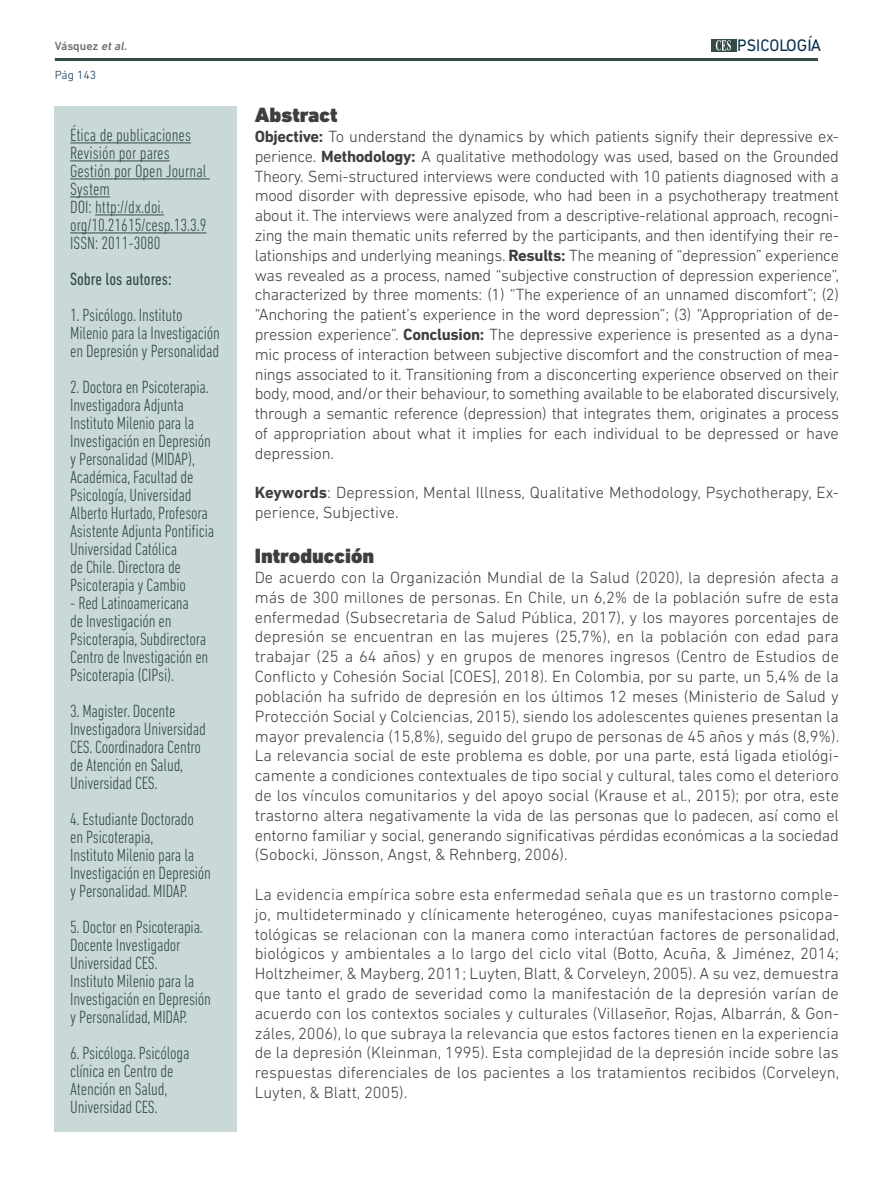
<style>
.page{position:relative;width:893px;height:1191px;background:#fff}
.page>*{position:absolute;margin:0;border:0;box-sizing:border-box;transform-origin:0 0}
.Subtítulo{font:900 21px "DIN Next LT Pro";color:#3e3e3f}
.t1{font:300 condensed 18px/18px "DIN Next LT Pro";letter-spacing:-.01em;color:#354b47}
.t2{font:condensed 18px "DIN Next LT Pro";color:#354b47}
.t3{font:16.95px "DIN Next LT Pro";color:#092f4f;scale:.94 1}
.Body{font:300 16.5px/19.8px "DIN Next LT Pro";color:#3e3e3f;text-align:justify}
.t4{font:500 12px "DIN Next LT Pro";color:#6c6d70}
.t5{font:300 12px "DIN Next LT Pro";color:#092f4f}
.s1{font-style:italic}
.s2{font-weight:700}
</style>
<div class="page">
<hr style="left:55px;top:58px;width:763px;height:3px;background:#354b47">
<div style="left:711px;top:39px;width:26px;height:13px;background:#354b47"></div>
<svg style="left:716px;top:40px;width:15px;height:11px"></svg>
<div style="left:54px;top:106px;width:183px;height:1025px;background:#c9d9d7"></div>
<hr style="left:70px;top:142px;width:121px;height:1px;background:#354b47">
<hr style="left:70px;top:160px;width:100px;height:1px;background:#354b47">
<hr style="left:70px;top:178px;width:140px;height:1px;background:#354b47">
<hr style="left:70px;top:196px;width:40px;height:1px;background:#354b47">
<hr style="left:95px;top:214px;width:69px;height:1px;background:#354b47">
<hr style="left:70px;top:232px;width:137px;height:1px;background:#354b47">
<p class="t4" style="left:55px;top:39px;width:76px">Vásquez <span class="s1">etal.</span></p>
<p class="t5" style="left:55px;top:68px;width:43px">Pág 143</p>
<p class="t1" style="left:70px;top:126px;width:122px">Ética de publicaciones</p>
<p class="t1" style="left:70px;top:144px;width:101px">Revisión por pares</p>
<p class="t1" style="left:70px;top:162px;width:138px">Gestión por Open Journal<br>System</p>
<p class="t1" style="left:70px;top:198px;width:138px">DOI: http://dx.doi. org/10.21615/cesp.13.3.9</p>
<p class="t1" style="left:70px;top:234px;width:92px">ISSN: 2011-3080</p>
<p class="t2" style="left:70px;top:269px;width:103px">Sobre los autores:</p>
<p class="t1" style="left:70px;top:306px;width:151px">1. Psicólogo. Instituto<br>Milenio para la Investigación en Depresión y Personalidad</p>
<p class="t1" style="left:70px;top:378px;width:146px">2. Doctora en Psicoterapia.<br>Investigadora Adjunta<br>Instituto Milenio para la<br>Investigación en Depresión y Personalidad (MIDAP),<br>Académica, Facultad de<br>Psicología, Universidad<br>Alberto Hurtado, Profesora<br>Asistente Adjunta Pontificia<br>Universidad Católica<br>de Chile. Directora de<br>Psicoterapia y Cambio</p>
<p class="t1" style="left:70px;top:594px;width:140px">- Red Latinoamericana<br>de Investigación en<br>Psicoterapia, Subdirectora<br>Centro de Investigación en<br>Psicoterapia (CIPsi).</p>
<p class="t1" style="left:70px;top:702px;width:137px">3. Magister. Docente<br>Investigadora Universidad<br>CES. Coordinadora Centro de Atención en Salud,<br>Universidad CES.</p>
<p class="t1" style="left:70px;top:810px;width:142px">4. Estudiante Doctorado en Psicoterapia,<br>Instituto Milenio para la<br>Investigación en Depresión y Personalidad. MIDAP.</p>
<p class="t1" style="left:70px;top:918px;width:142px">5. Doctor en Psicoterapia.<br>Docente Investigador<br>Universidad CES.<br>Instituto Milenio para la<br>Investigación en Depresión y Personalidad, MIDAP.</p>
<p class="t1" style="left:70px;top:1044px;width:121px">6. Psicóloga. Psicóloga clínica en Centro de<br>Atención en Salud,<br>Universidad CES.</p>
<p class="t3" style="left:737px;top:36px;width:91px">PSICOLOGÍA</p>
<p class="Subtítulo" style="left:255px;top:102px;width:84px">Abstract</p>
<p class="Body" style="left:255px;top:126px;width:586px"><span class="s2">Objective:</span> To understand the dynamics by which patients signify their depressive ex&shy;perience. <span class="s2">Methodology:</span> A qualitative methodology was used, based on the Grounded Theory. Semi-structured interviews were conducted with 10 patients diagnosed with a mood disorder with depressive episode, who had been in a psychotherapy treatment about it. The interviews were analyzed from a descriptive-relational approach, recogni&shy;zing the main thematic units referred by the participants, and then identifying their re&shy;lationships and underlying meanings. <span class="s2">Results:</span> The meaning of “depression” experience was revealed as a process, named “subjective construction of depression experience”, characterized by three moments: (1) “The experience of an unnamed discomfort”; (2) “Anchoring the patient’s experience in the word depression”; (3) “Appropriation of de&shy;pression experience”. <span class="s2">Conclusion:</span> The depressive experience is presented as a dyna&shy;mic process of interaction between subjective discomfort and the construction of mea&shy;nings associated to it. Transitioning from a disconcerting experience observed on their body, mood, and/or their behaviour, to something available to be elaborated discursively, through a semantic reference (depression) that integrates them, originates a process of appropriation about what it implies for each individual to be depressed or have depression.</p>
<p class="Body" style="left:255px;top:483px;width:586px"><span class="s2">Keywords</span>: Depression, Mental Illness, Qualitative Methodology, Psychotherapy, Ex&shy;perience, Subjective.</p>
<p class="Subtítulo" style="left:255px;top:543px;width:121px">Introducción</p>
<p class="Body" style="left:255px;top:567px;width:586px">De acuerdo con la Organización Mundial de la Salud (2020), la depresión afecta a más de 300 millones de personas. En Chile, un 6,2% de la población sufre de esta enfermedad (Subsecretaria de Salud Pública, 2017), y los mayores porcentajes de depresión se encuentran en las mujeres (25,7%), en la población con edad para trabajar (25 a 64 años) y en grupos de menores ingresos (Centro de Estudios de Conflicto y Cohesión Social [COES], 2018). En Colombia, por su parte, un 5,4% de la población ha sufrido de depresión en los últimos 12 meses (Ministerio de Salud y Protección Social y Colciencias, 2015), siendo los adolescentes quienes presentan la mayor prevalencia (15,8%), seguido del grupo de personas de 45 años y más (8,9%).<br>La relevancia social de este problema es doble, por una parte, está ligada etiológi&shy;camente a condiciones contextuales de tipo social y cultural, tales como el deterioro de los vínculos comunitarios y del apoyo social (Krause et al<span class="s1">.</span>, 2015); por otra, este trastorno altera negativamente la vida de las personas que lo padecen, así como el entorno familiar y social, generando significativas pérdidas económicas a la sociedad (Sobocki, Jönsson, Angst, &amp; Rehnberg, 2006).</p>
<p class="Body" style="left:255px;top:884px;width:586px">La evidencia empírica sobre esta enfermedad señala que es un trastorno comple&shy;jo, multideterminado y clínicamente heterogéneo, cuyas manifestaciones psicopa&shy;tológicas se relacionan con la manera como interactúan factores de personalidad, biológicos y ambientales a lo largo del ciclo vital (Botto, Acuña, &amp; Jiménez, 2014; Holtzheimer, &amp; Mayberg, 2011; Luyten, Blatt, &amp; Corveleyn, 2005). A su vez, demuestra que tanto el grado de severidad como la manifestación de la depresión varían de acuerdo con los contextos sociales y culturales (Villaseñor, Rojas, Albarrán, &amp; Gon&shy;záles, 2006), lo que subraya la relevancia que estos factores tienen en la experiencia de la depresión (Kleinman, 1995). Esta complejidad de la depresión incide sobre las respuestas diferenciales de los pacientes a los tratamientos recibidos (Corveleyn, Luyten, &amp; Blatt, 2005).</p>
</div>
